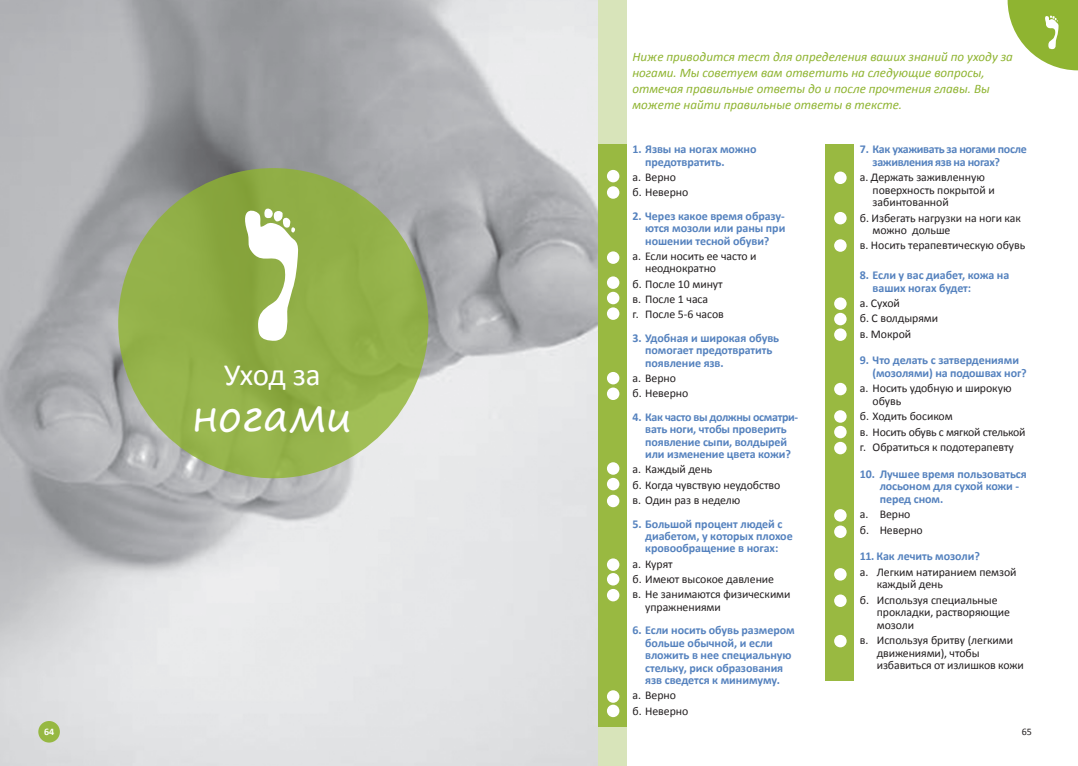
<style>
.page{position:relative;width:1078px;height:766px;background:#fff}
.page>*{position:absolute;margin:0;border:0;box-sizing:border-box;transform-origin:0 0}
.question{font:43px "Segoe Print";color:#fff}
.question-2{font:31px "Calibri";letter-spacing:-.02em;color:#fff}
.intro{font:italic 13px/16px "Calibri";color:#8fb431}
.question_blue_quiz{font:700 12px/12.4px "Calibri";letter-spacing:-.005em;color:#5582be}
.question_blue_quiz-2{font:700 12px/12.6px "Calibri";letter-spacing:-.03em;color:#5582be}
.answer{font:11.8px/12.5px "Calibri";letter-spacing:-.005em;color:#231f20}
.t1{font:10px "Calibri";color:#231f20}
.color_question{font:700 10px "Calibri";color:#fff}
</style>
<div class="page">
<img style="left:0;top:0;width:598px;height:765px">
<div style="left:598px;top:0;width:28px;height:765px;background:#d8e4ba"></div>
<div style="left:598px;top:144px;width:28px;height:582px;background:#99b941"></div>
<svg style="left:1007px;top:0;width:70px;height:70px"></svg>
<div style="left:606px;top:170px;width:13px;height:12px;background:#fff;border-radius:50%"></div>
<div style="left:825px;top:144px;width:28px;height:536px;background:#99b941"></div>
<div style="left:606px;top:186px;width:13px;height:13px;background:#fff;border-radius:50%"></div>
<div style="left:606px;top:276px;width:13px;height:13px;background:#fff;border-radius:50%"></div>
<div style="left:606px;top:292px;width:13px;height:12px;background:#fff;border-radius:50%"></div>
<div style="left:606px;top:307px;width:13px;height:13px;background:#fff;border-radius:50%"></div>
<div style="left:606px;top:372px;width:13px;height:12px;background:#fff;border-radius:50%"></div>
<div style="left:606px;top:387px;width:13px;height:13px;background:#fff;border-radius:50%"></div>
<div style="left:606px;top:462px;width:13px;height:12px;background:#fff;border-radius:50%"></div>
<svg style="left:606px;top:477px;width:13px;height:13px"></svg>
<svg style="left:606px;top:494px;width:13px;height:13px"></svg>
<div style="left:606px;top:558px;width:13px;height:12px;background:#fff;border-radius:50%"></div>
<div style="left:606px;top:573px;width:13px;height:12px;background:#fff;border-radius:50%"></div>
<svg style="left:606px;top:588px;width:13px;height:13px"></svg>
<div style="left:606px;top:690px;width:13px;height:12px;background:#fff;border-radius:50%"></div>
<div style="left:606px;top:704px;width:13px;height:13px;background:#fff;border-radius:50%"></div>
<div style="left:834px;top:297px;width:12px;height:13px;background:#fff;border-radius:50%"></div>
<div style="left:834px;top:313px;width:12px;height:12px;background:#fff;border-radius:50%"></div>
<div style="left:834px;top:328px;width:12px;height:13px;background:#fff;border-radius:50%"></div>
<div style="left:834px;top:383px;width:12px;height:12px;background:#fff;border-radius:50%"></div>
<div style="left:834px;top:410px;width:12px;height:12px;background:#fff;border-radius:50%"></div>
<div style="left:834px;top:425px;width:12px;height:13px;background:#fff;border-radius:50%"></div>
<div style="left:834px;top:509px;width:12px;height:12px;background:#fff;border-radius:50%"></div>
<div style="left:834px;top:525px;width:12px;height:13px;background:#fff;border-radius:50%"></div>
<div style="left:834px;top:568px;width:12px;height:12px;background:#fff;border-radius:50%"></div>
<div style="left:834px;top:594px;width:12px;height:12px;background:#fff;border-radius:50%"></div>
<div style="left:834px;top:634px;width:12px;height:13px;background:#fff;border-radius:50%"></div>
<div style="left:834px;top:171px;width:12px;height:13px;background:#fff;border-radius:50%"></div>
<div style="left:834px;top:212px;width:12px;height:12px;background:#fff;border-radius:50%"></div>
<div style="left:834px;top:239px;width:12px;height:13px;background:#fff;border-radius:50%"></div>
<div style="left:118px;top:168px;width:310px;height:310px;background:linear-gradient(to right,#92af48,#94b149);border-radius:50%"></div>
<svg style="left:240px;top:207px;width:58px;height:134px"></svg>
<div style="left:606px;top:251px;width:13px;height:13px;background:#fff;border-radius:50%"></div>
<svg style="left:38px;top:720px;width:22px;height:22px"></svg>
<div style="left:834px;top:441px;width:12px;height:13px;background:#fff;border-radius:50%"></div>
<p class="color_question" style="left:44px;top:724px;width:12px">64</p>
<p class="question-2" style="left:224px;top:355px;width:98px">Уход за</p>
<p class="question" style="left:193px;top:377px;width:161px">ногами</p>
<p class="intro" style="left:632px;top:48px;width:382px">Ниже приводится тест для определения ваших знаний по уходу за ногами. Мы советуем вам ответить на следующие вопросы, отмечая правильные ответы до и после прочтения главы. Вы можете найти правильные ответы в тексте.</p>
<p class="question_blue_quiz" style="left:645px;top:143px;width:113px;text-indent:-13px">1. Язвы на ногах можно предотвратить.</p>
<p class="answer" style="left:632px;top:171px;width:45px">a. Верно</p>
<p class="answer" style="left:632px;top:186px;width:57px">б. Неверно</p>
<p class="question_blue_quiz" style="left:645px;top:209px;width:142px;text-align:justify;text-indent:-13px">2. Через какое время образу&shy;ются мозоли или раны при ношении тесной обуви?</p>
<p class="answer" style="left:645px;top:250px;width:113px;text-indent:-13px">a. Если носить ее часто и неоднократно</p>
<p class="answer" style="left:632px;top:277px;width:92px">б. После 10 минут</p>
<p class="answer" style="left:632px;top:292px;width:77px">в. После 1 часа</p>
<p class="answer" style="left:632px;top:308px;width:93px">г. После 5-6 часов</p>
<p class="question_blue_quiz" style="left:645px;top:331px;width:135px;text-indent:-13px">3. Удобная и широкая обувь помогает предотвратить появление язв.</p>
<p class="answer" style="left:632px;top:371px;width:45px">a. Верно</p>
<p class="answer" style="left:632px;top:387px;width:57px">б. Неверно</p>
<p class="question_blue_quiz" style="left:632px;top:410px;width:167px;text-align:center">4. Как часто вы должны осматри&shy;вать ноги, чтобы проверить появление сыпи, волдырей<br>или изменение цвета кожи?</p>
<p class="answer" style="left:632px;top:463px;width:81px">а. Каждый день</p>
<p class="answer" style="left:632px;top:478px;width:149px">б. Когда чувствую неудобство</p>
<p class="answer" style="left:632px;top:493px;width:109px">в. Один раз в неделю</p>
<p class="question_blue_quiz" style="left:645px;top:517px;width:149px;text-indent:-13px">5. Большой процент людей с диабетом, у которых плохое кровообращение в ногах:</p>
<p class="answer" style="left:632px;top:557px;width:42px">а. Курят</p>
<p class="answer" style="left:632px;top:572px;width:143px">б. Имеют высокое давление</p>
<p class="answer" style="left:645px;top:588px;width:147px;text-indent:-13px">в. Не занимаются физическими упражнениями</p>
<p class="question_blue_quiz" style="left:645px;top:624px;width:151px;text-indent:-13px">6. Если носить обувь размером больше обычной, и если вложить в нее специальную стельку, риск образования язв сведется к минимуму.</p>
<p class="answer" style="left:632px;top:689px;width:45px">a. Верно</p>
<p class="answer" style="left:632px;top:704px;width:57px">б. Неверно</p>
<p class="question_blue_quiz-2" style="left:872px;top:143px;width:156px;text-indent:-13px">7. Как ухаживать за ногами после заживления язв на ногах?</p>
<p class="answer" style="left:872px;top:171px;width:124px;text-indent:-13px">а. Держать заживленную поверхность покрытой и забинтованной</p>
<p class="answer" style="left:872px;top:211px;width:150px;text-indent:-13px">б. Избегать нагрузки на ноги как можно дольше</p>
<p class="answer" style="left:859px;top:239px;width:167px">в. Носить терапевтическую обувь</p>
<p class="question_blue_quiz" style="left:872px;top:268px;width:138px;text-indent:-13px">8. Если у вас диабет, кожа на ваших ногах будет:</p>
<p class="answer" style="left:859px;top:297px;width:42px">а. Сухой</p>
<p class="answer" style="left:859px;top:312px;width:80px">б. С волдырями</p>
<p class="answer" style="left:859px;top:327px;width:53px">в. Мокрой</p>
<p class="question_blue_quiz" style="left:872px;top:354px;width:156px;text-indent:-13px">9. Что делать с затвердениями (мозолями) на подошвах ног?</p>
<p class="answer" style="left:872px;top:382px;width:140px;text-indent:-13px">а. Носить удобную и широкую обувь</p>
<p class="answer" style="left:859px;top:410px;width:94px">б. Ходить босиком</p>
<p class="answer" style="left:859px;top:425px;width:167px">в. Носить обувь с мягкой стелькой</p>
<p class="answer" style="left:859px;top:440px;width:156px">г. Обратиться к подотерапевту</p>
<p class="question_blue_quiz" style="left:879px;top:467px;width:149px;text-indent:-20px">10. Лучшее время пользоваться лосьоном для сухой кожи - перед сном.</p>
<p class="answer" style="left:859px;top:508px;width:52px">a. Верно</p>
<p class="answer" style="left:859px;top:523px;width:64px">б. Неверно</p>
<p class="question_blue_quiz" style="left:859px;top:550px;width:122px">11. Как лечить мозоли?</p>
<p class="answer" style="left:876px;top:565px;width:141px;text-indent:-17px">а. Легким натиранием пемзой каждый день</p>
<p class="answer" style="left:876px;top:593px;width:135px;text-indent:-17px">б. Используя специальные прокладки, растворяющие мозоли</p>
<p class="answer" style="left:876px;top:633px;width:148px;text-indent:-17px">в. Используя бритву (легкими движениями), чтобы избавиться от излишков кожи</p>
<p class="t1" style="left:1021px;top:724px;width:12px">65</p>
</div>
